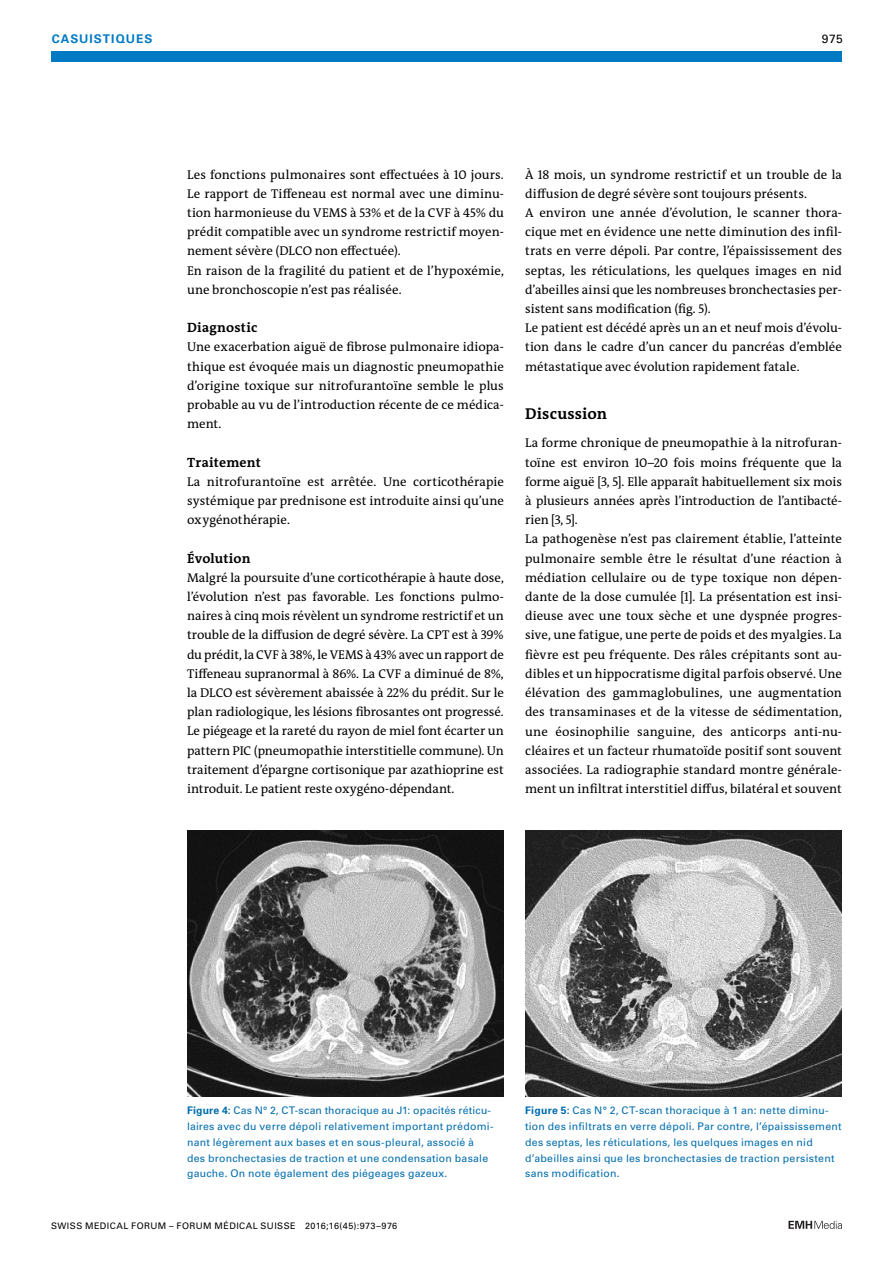
<style>
.page{position:relative;width:893px;height:1263px;background:#fff}
.page>*{position:absolute;margin:0;border:0;box-sizing:border-box;transform-origin:0 0}
.t1{font:700 15.75px "The Antiqua B W7";letter-spacing:.01em;color:#000}
.t2{font:700 13.5px "The Antiqua B W7";letter-spacing:.015em;color:#000}
.t3{font:12.75px/19.2px "The Antiqua B W5 Plain";letter-spacing:.005em;color:#000}
.t4{font:700 12px "Univers LT Std";color:#007ac3}
.t5{font:12px "Univers LT Std";color:#000}
.t6{font:10.5px/15.8px "Univers LT Std";letter-spacing:.025em;color:#006dae}
.t7{font:9px "Univers LT Std";letter-spacing:.05em;color:#000}
.s1{font-weight:700}
</style>
<div class="page">
<div style="left:51px;top:51px;width:791px;height:11px;background:#007ac3"></div>
<svg style="left:788px;top:1221px;width:54px;height:8px"></svg>
<img style="left:187px;top:830px;width:317px;height:266px">
<img style="left:525px;top:830px;width:317px;height:266px">
<p class="t4" style="left:52px;top:31px;width:19px">CASUISTIQUES</p>
<p class="t5" style="left:822px;top:31px;width:22px">975</p>
<p class="t3" style="left:187px;top:165px;width:318px">Les fonctions pulmonaires sont effectuées à 10 jours.<br>Le rapport de Tiffeneau est normal avec une diminu&shy;tion harmonieuse du VEMS à 53% et de la CVF à 45% du prédit compatible avec un syndrome restrictif moyen&shy;nement sévère (DLCO non effectuée).<br>En raison de la fragilité du patient et de l’hypoxémie, une bronchoscopie n’est pas réalisée.</p>
<p class="t2" style="left:187px;top:319px;width:72px">Diagnostic</p>
<p class="t3" style="left:187px;top:338px;width:318px;text-align:justify">Une exacerbation aiguë de fibrose pulmonaire idiopa&shy;thique est évoquée mais un diagnostic pneumopathie d’origine toxique sur nitrofurantoïne semble le plus probable au vu de l’introduction récente de ce médica&shy;ment.</p>
<p class="t2" style="left:187px;top:453px;width:75px">Traitement</p>
<p class="t3" style="left:187px;top:472px;width:318px;text-align:justify">La nitrofurantoïne est arrêtée. Une corticothérapie systémique par prednisone est introduite ainsi qu’une oxygénothérapie.</p>
<p class="t2" style="left:187px;top:549px;width:65px">Évolution</p>
<p class="t3" style="left:187px;top:568px;width:318px;text-align:justify">Malgré la poursuite d’une corticothérapie à haute dose, l’évolution n’est pas favorable. Les fonctions pulmo&shy;naires à cinq mois révèlent un syndrome restrictif et un trouble de la diffusion de degré sévère. La CPT est à 39% du prédit, la CVF à 38%, le VEMS à 43% avec un rapport de Tiffeneau supranormal à 86%. La CVF a diminué de 8%, la DLCO est sévèrement abaissée à 22% du prédit. Sur le plan radiologique, les lésions fibrosantes ont progressé.<br>Le piégeage et la rareté du rayon de miel font écarter un pattern PIC (pneumopathie interstitielle commune). Un traitement d’épargne cortisonique par azathioprine est introduit. Le patient reste oxygéno-dépendant.</p>
<p class="t3" style="left:525px;top:165px;width:318px">À 18 mois, un syndrome restrictif et un trouble de la diffusion de degré sévère sont toujours présents.<br>A environ une année d’évolution, le scanner thora&shy;cique met en évidence une nette diminution des infil&shy;trats en verre dépoli. Par contre, l’épaississement des septas, les réticulations, les quelques images en nid d’abeilles ainsi que les nombreuses bronchectasies per&shy;sistent sans modification (fig. 5).<br>Le patient est décédé après un an et neuf mois d’évolu&shy;tion dans le cadre d’un cancer du pancréas d’emblée métastatique avec évolution rapidement fatale.</p>
<p class="t1" style="left:525px;top:403px;width:84px">Discussion</p>
<p class="t3" style="left:525px;top:434px;width:318px">La forme chronique de pneumopathie à la nitrofuran&shy;toïne est environ 10–20 fois moins fréquente que la forme aiguë [3, 5]. Elle apparaît habituellement six mois à plusieurs années après l’introduction de l’antibacté&shy;rien [3, 5].<br>La pathogenèse n’est pas clairement établie, l’atteinte pulmonaire semble être le résultat d’une réaction à médiation cellulaire ou de type toxique non dépen&shy;dante de la dose cumulée [1]. La présentation est insi&shy;dieuse avec une toux sèche et une dyspnée progres&shy;sive, une fatigue, une perte de poids et des myalgies. La fièvre est peu fréquente. Des râles crépitants sont au&shy;dibles et un hippocratisme digital parfois observé. Une élévation des gammaglobulines, une augmentation des transaminases et de la vitesse de sédimentation, une éosinophilie sanguine, des anticorps anti-nu&shy;cléaires et un facteur rhumatoïde positif sont souvent associées. La radiographie standard montre générale&shy;ment un infiltrat interstitiel diffus, bilatéral et souvent</p>
<p class="t6" style="left:187px;top:1103px;width:308px"><span class="s1">FIGURE 4:</span> Cas N° 2, CT-scan thoracique au J1: opacités réticu&shy;laires avec du verre dépoli relativement important prédomi&shy;nant légèrement aux bases et en sous-pleural, associé à des bronchectasies de traction et une condensation basale gauche. On note également des piégeages gazeux.</p>
<p class="t6" style="left:525px;top:1103px;width:318px"><span class="s1">FIGURE 5:</span> Cas N° 2, CT-scan thoracique à 1 an: nette diminu&shy;tion des infiltrats en verre dépoli. Par contre, l’épaississement des septas, les réticulations, les quelques images en nid d’abeilles ainsi que les bronchectasies de traction persistent sans modification.</p>
<p class="t7" style="left:51px;top:1220px;width:348px">SWISS MEDICAL FORUM – FORUM MÉDICAL SUISSE 2016;16(45):973–976</p>
</div>
